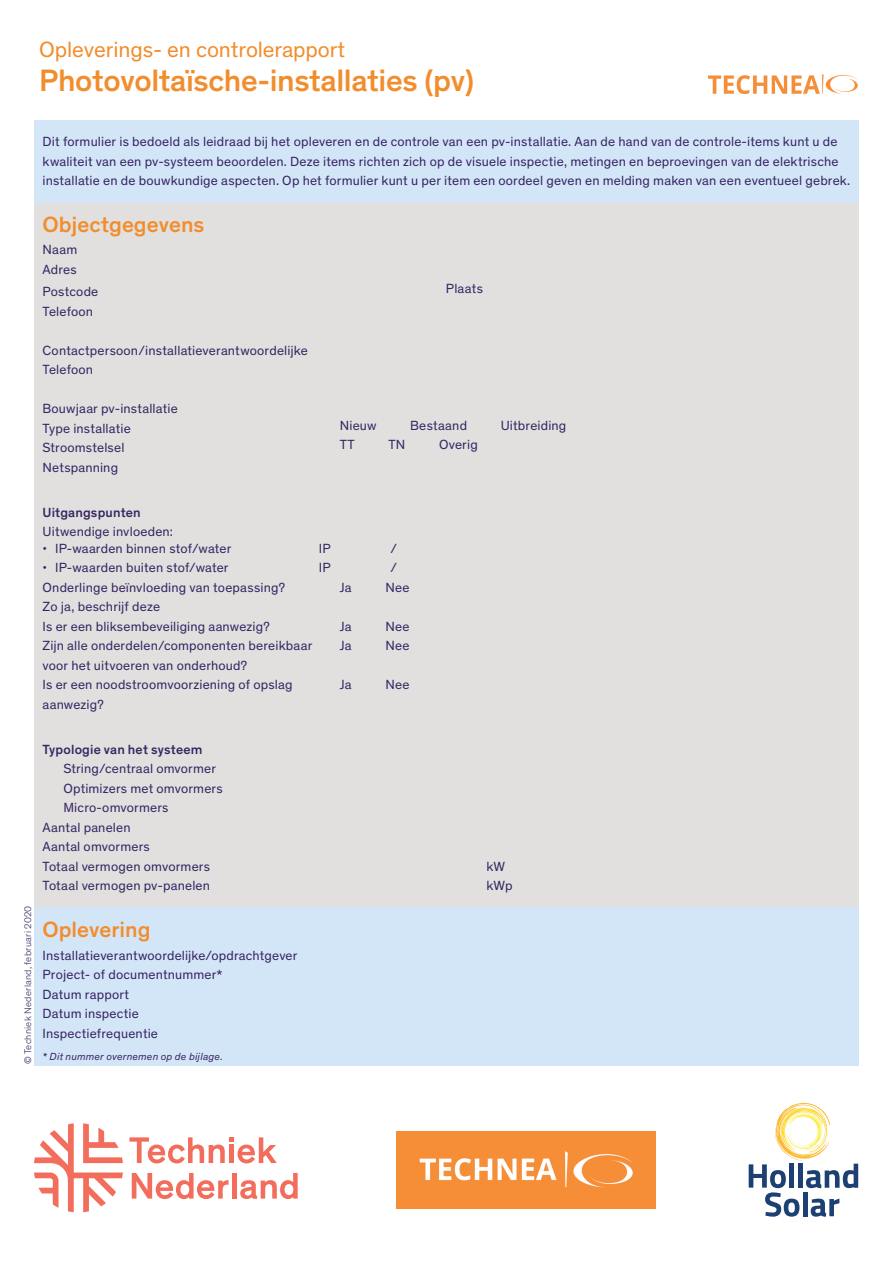
<style>
.page{position:relative;width:893px;height:1263px;background:#fff}
.page>*{position:absolute;margin:0;border:0;box-sizing:border-box;transform-origin:0 0}
.t1{font:500 31.5px "Theinhardt";letter-spacing:-.01em;color:#f28d2d}
.t2{font:22.5px "Theinhardt";letter-spacing:-.005em;color:#f28d2d}
.t3{font:500 22.5px "Theinhardt";color:#f28d2d}
.t4{font:13.5px/19.5px "Theinhardt";letter-spacing:.015em;color:#372462}
.t5{font:500 13.5px "Theinhardt";letter-spacing:.015em;color:#372462}
.t6{font:italic 10.5px "Theinhardt";letter-spacing:.02em;color:#372462}
.t7{font:300 9.75px "Theinhardt";letter-spacing:.025em;color:#372462}
</style>
<div class="page">
<svg style="left:34px;top:1123px;width:89px;height:89px"></svg>
<svg style="left:129px;top:1137px;width:148px;height:26px"></svg>
<svg style="left:132px;top:1173px;width:97px;height:26px"></svg>
<hr style="left:232px;top:1173px;width:4px;height:25px;background:#f36d5c">
<svg style="left:240px;top:1173px;width:58px;height:26px"></svg>
<svg style="left:749px;top:1103px;width:109px;height:114px"></svg>
<div style="left:34px;top:194px;width:825px;height:726px;background:#e1e0df"></div>
<div style="left:34px;top:120px;width:825px;height:82px;background:#d3e6f8"></div>
<div style="left:34px;top:907px;width:825px;height:158px;background:#d3e6f8"></div>
<img style="left:709px;top:75px;width:148px;height:19px">
<img style="left:396px;top:1131px;width:260px;height:78px">
<h2 class="t2" style="left:39px;top:33px;width:307px">Opleverings- en controlerapport</h2>
<h1 class="t1" style="left:39px;top:57px;width:436px">Photovoltaïsche-installaties (pv)</h1>
<p class="t4" style="left:43px;top:131px;width:809px">Dit formulier is bedoeld als leidraad bij het opleveren en de controle van een pv-installatie. Aan de hand van de controle-items kunt u de kwaliteit van een pv-systeem beoordelen. Deze items richten zich op de visuele inspectie, metingen en beproevingen van de elektrische installatie en de bouwkundige aspecten. Op het formulier kunt u per item een oordeel geven en melding maken van een eventueel gebrek.</p>
<h2 class="t3" style="left:43px;top:208px;width:163px">Objectgegevens</h2>
<p class="t4" style="left:43px;top:240px;width:36px">Naam<br>Adres</p>
<p class="t4" style="left:43px;top:281px;width:57px">Postcode<br>Telefoon</p>
<p class="t4" style="left:43px;top:340px;width:267px">Contactpersoon/installatieverantwoordelijke<br>Telefoon</p>
<p class="t4" style="left:43px;top:398px;width:137px">Bouwjaar pv-installatie<br>Type installatie<br>Stroomstelsel<br>Netspanning</p>
<p class="t5" style="left:43px;top:502px;width:100px">Uitgangspunten</p>
<p class="t4" style="left:43px;top:521px;width:132px">Uitwendige invloeden:</p>
<p class="t4" style="left:43px;top:538px;width:190px">• IP-waarden binnen stof/water</p>
<p class="t4" style="left:319px;top:538px;width:13px">IP</p>
<p class="t4" style="left:390px;top:538px;width:8px">/</p>
<p class="t4" style="left:43px;top:557px;width:188px">• IP-waarden buiten stof/water</p>
<p class="t4" style="left:319px;top:557px;width:13px">IP</p>
<p class="t4" style="left:390px;top:557px;width:8px">/</p>
<p class="t4" style="left:43px;top:577px;width:244px">Onderlinge beïnvloeding van toepassing?</p>
<p class="t4" style="left:340px;top:577px;width:13px">Ja</p>
<p class="t4" style="left:385px;top:577px;width:26px">Nee</p>
<p class="t4" style="left:43px;top:596px;width:229px">Zo ja, beschrijf deze<br>Is er een bliksembeveiliging aanwezig?</p>
<p class="t4" style="left:446px;top:278px;width:39px">Plaats</p>
<p class="t4" style="left:340px;top:415px;width:38px">Nieuw</p>
<p class="t4" style="left:410px;top:415px;width:58px">Bestaand</p>
<p class="t4" style="left:501px;top:415px;width:67px">Uitbreiding</p>
<p class="t4" style="left:340px;top:434px;width:17px">TT</p>
<p class="t4" style="left:388px;top:434px;width:18px">TN</p>
<p class="t4" style="left:439px;top:434px;width:40px">Overig</p>
<p class="t4" style="left:340px;top:616px;width:13px">Ja</p>
<p class="t4" style="left:385px;top:616px;width:26px">Nee</p>
<p class="t7" style="left:21px;top:1064px;width:160px;rotate:-90deg">© Techniek Nederland, februari 2020</p>
<p class="t4" style="left:43px;top:635px;width:271px">Zijn alle onderdelen/componenten bereikbaar</p>
<p class="t4" style="left:340px;top:635px;width:13px">Ja</p>
<p class="t4" style="left:385px;top:635px;width:26px">Nee</p>
<p class="t4" style="left:43px;top:655px;width:251px">voor het uitvoeren van onderhoud?<br>Is er een noodstroomvoorziening of opslag</p>
<p class="t4" style="left:340px;top:674px;width:13px">Ja</p>
<p class="t4" style="left:385px;top:674px;width:26px">Nee</p>
<p class="t4" style="left:43px;top:694px;width:63px">aanwezig?</p>
<p class="t5" style="left:43px;top:739px;width:161px">Typologie van het systeem</p>
<p class="t4" style="left:63px;top:758px;width:154px">String/centraal omvormer</p>
<p class="t4" style="left:63px;top:778px;width:161px">Optimizers met omvormers</p>
<p class="t4" style="left:63px;top:797px;width:107px">Micro-omvormers</p>
<p class="t4" style="left:43px;top:817px;width:90px">Aantal panelen</p>
<p class="t4" style="left:43px;top:836px;width:109px">Aantal omvormers</p>
<p class="t4" style="left:43px;top:856px;width:169px">Totaal vermogen omvormers</p>
<p class="t4" style="left:486px;top:856px;width:20px">kW</p>
<p class="t4" style="left:43px;top:875px;width:169px">Totaal vermogen pv-panelen</p>
<p class="t4" style="left:486px;top:875px;width:28px">kWp</p>
<h2 class="t3" style="left:43px;top:913px;width:110px">Oplevering</h2>
<p class="t4" style="left:43px;top:945px;width:256px">Installatieverantwoordelijke/opdrachtgever<br>Project- of documentnummer*<br>Datum rapport<br>Datum inspectie<br>Inspectiefrequentie</p>
<p class="t6" style="left:43px;top:1049px;width:182px">* Dit nummer overnemen op de bijlage.</p>
</div>
